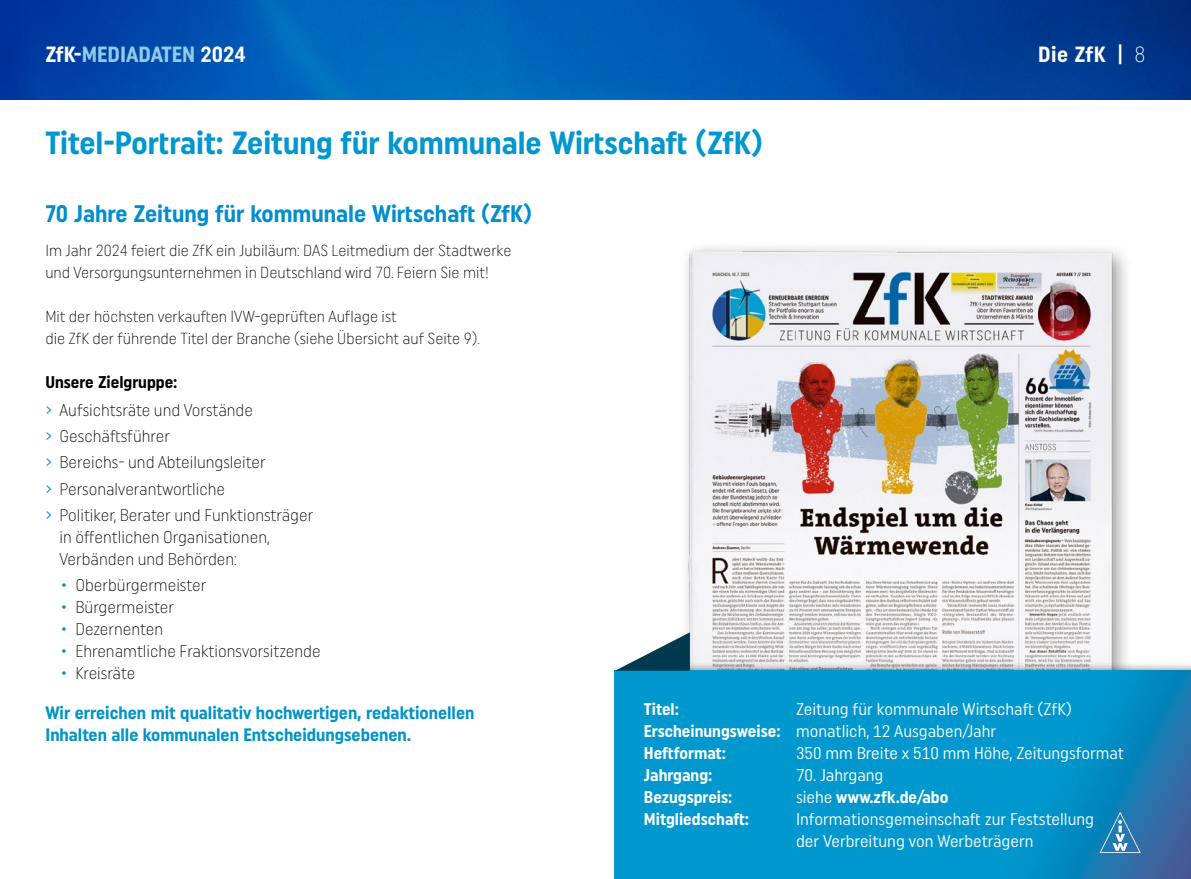
<style>
.page{position:relative;width:1191px;height:879px;background:#fff}
.page>*{position:absolute;margin:0;border:0;box-sizing:border-box;transform-origin:0 0}
.t1{font:700 32px "Uniform Condensed";color:#0097ce}
.t2{font:700 24px "Uniform Condensed";color:#008ece}
.t3{font:700 22px "Uniform Condensed";color:#92cae9}
.t4{font:700 22px "Uniform Condensed";letter-spacing:.02em;color:#fcfcfc}
.t5{font:700 18px/22px "Uniform Condensed";color:#0093c9}
.t6{font:300 17px/26.6px "Uniform Condensed";color:#000}
.t7{font:17px/22px "Uniform Condensed";color:#fcfcfc}
.t8{font:700 17px "Uniform Condensed";color:#fcfcfc}
.t9{font:300 16px/22px "Uniform Condensed";color:#000}
.s1{color:#fcfcfc}
.s2{font-weight:300}
.s3{font-weight:700}
.s4{font-weight:400;color:#008ece}
.s5{font-weight:400}
</style>
<div class="page">
<svg style="left:0;top:0;width:1191px;height:100px;background:#0050a9"></svg>
<img style="left:686px;top:247px;width:441px;height:414px">
<div style="left:624px;top:661px;width:567px;height:218px;background:#000;opacity:.75"></div>
<svg style="left:615px;top:671px;width:576px;height:208px;background:#0392c9"></svg>
<svg style="left:1099px;top:812px;width:41px;height:41px;background:#3d8dbd"></svg>
<svg style="left:615px;top:632px;width:75px;height:39px"></svg>
<p class="t3" style="left:45px;top:41px;width:202px"><span class="s1">ZfK-</span>MEDIADATEN <span class="s1">2024</span></p>
<p class="t4" style="left:1038px;top:41px;width:109px">Die ZfK | <span class="s2">8</span></p>
<h1 class="t1" style="left:45px;top:124px;width:719px">Titel-Portrait: Zeitung für kommunale Wirtschaft (ZfK)</h1>
<h2 class="t2" style="left:45px;top:199px;width:488px">70 Jahre Zeitung für kommunale Wirtschaft (ZfK)</h2>
<p class="t9" style="left:45px;top:239px;width:467px">Im Jahr 2024 feiert die ZfK ein Jubiläum: DAS Leitmedium der Stadtwerke und Versorgungsunternehmen in Deutschland wird 70. Feiern Sie mit!</p>
<p class="t9" style="left:45px;top:305px;width:436px">Mit der höchsten verkauften IVW-geprüften Auflage ist<br>die ZfK der führende Titel der Branche (siehe Übersicht auf Seite 9).</p>
<p class="t6" style="left:45px;top:369px;width:269px"><span class="s3">Unsere Zielgruppe:<br></span><span class="s4">›</span> Aufsichtsräte und Vorstände<br><span class="s4">›</span> Geschäftsführer<br><span class="s4">›</span> Bereichs- und Abteilungsleiter<br><span class="s4">›</span> Personalverantwortliche<br><span class="s4">›</span> Politiker, Berater und Funktionsträger</p>
<p class="t6" style="left:60px;top:525px;width:211px;line-height:22px">in öffentlichen Organisationen,<br>Verbänden und Behörden:</p>
<p class="t6" style="left:61px;top:571px;width:146px"><span class="s4">•</span> Oberbürgermeister</p>
<p class="t6" style="left:61px;top:593px;width:114px"><span class="s4">•</span> Bürgermeister</p>
<p class="t6" style="left:61px;top:615px;width:103px"><span class="s4">•</span> Dezernenten</p>
<p class="t6" style="left:61px;top:637px;width:261px"><span class="s4">•</span> Ehrenamtliche Fraktionsvorsitzende</p>
<p class="t6" style="left:61px;top:659px;width:75px"><span class="s4">•</span> Kreisräte</p>
<p class="t5" style="left:45px;top:701px;width:430px">Wir erreichen mit qualitativ hochwertigen, redaktionellen<br>Inhalten alle kommunalen Entscheidungsebenen.</p>
<p class="t8" style="left:644px;top:699px;width:37px">Titel:</p>
<p class="t7" style="left:644px;top:698px;width:429px;text-indent:152px">Zeitung für kommunale Wirtschaft (ZfK)<br><span class="s3">Erscheinungsweise:</span> monatlich, 12 Ausgaben/Jahr<br><span class="s3">Heftformat:</span></p>
<p class="t7" style="left:796px;top:742px;width:329px">350 mm Breite x 510 mm Höhe, Zeitungsformat</p>
<p class="t8" style="left:644px;top:765px;width:70px">Jahrgang:</p>
<p class="t7" style="left:796px;top:764px;width:89px">70. Jahrgang</p>
<p class="t8" style="left:644px;top:787px;width:90px">Bezugspreis:</p>
<p class="t8" style="left:796px;top:787px;width:154px"><span class="s5">siehe</span> www.zfk.de/abo</p>
<p class="t8" style="left:644px;top:809px;width:106px">Mitgliedschaft:</p>
<p class="t7" style="left:796px;top:808px;width:299px">Informationsgemeinschaft zur Feststellung der Verbreitung von Werbeträgern</p>
</div>
